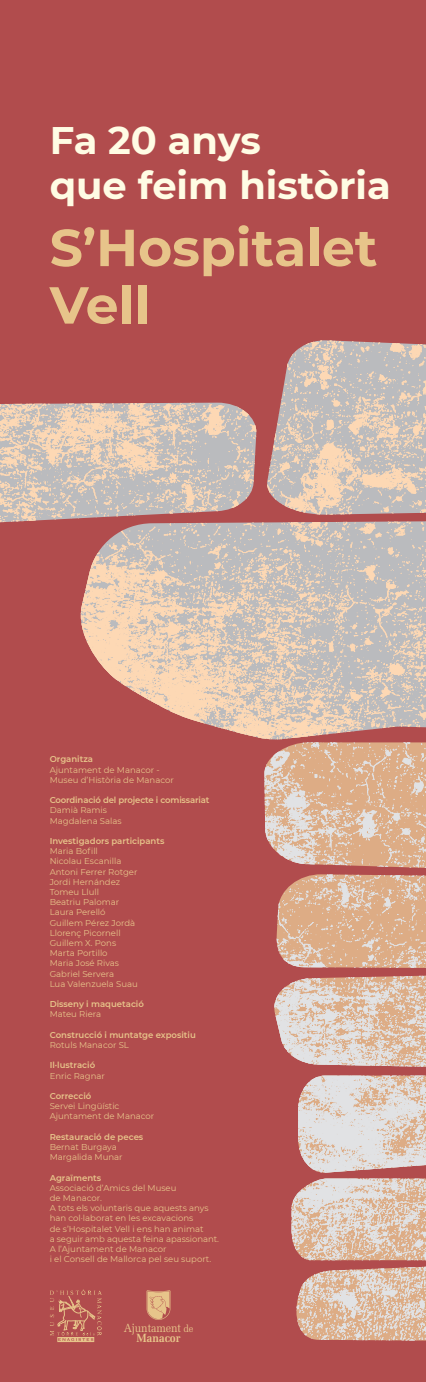
<style>
.page{position:relative;width:426px;height:1382px;background:#fff}
.page>*{position:absolute;margin:0;border:0;box-sizing:border-box;transform-origin:0 0}
.t1{font:700 52px/57.5px "Montserrat";color:#e7c48a}
.t2{font:700 38.25px/45px "Montserrat";color:#fffce4}
.t3{font:12px/10px "Melior";letter-spacing:-.01em;color:#e7c48a;text-align:center;scale:.9 1}
.t4{font:8.5px/10.2px "Montserrat";color:#e7c48a}
.t5{font:600 8.5px "Montserrat";color:#e7c48a}
.s1{font-size:10px}
.s2{font-weight:700}
</style>
<div class="page">
<div style="left:0;top:0;width:425px;height:1382px;background:#b14c4d"></div>
<svg style="left:50px;top:1289px;width:52px;height:53px"></svg>
<svg style="left:146px;top:1290px;width:24px;height:30px"></svg>
<img style="left:264px;top:742px;width:161px;height:598px">
<img style="left:0;top:340px;width:425px;height:400px">
<h2 class="t2" style="left:50px;top:117px;width:342px">Fa 20 anys<br>que feim història</h2>
<h1 class="t1" style="left:50px;top:219px;width:329px">S’Hospitalet<br>Vell</h1>
<p class="t5" style="left:50px;top:754px;width:45px">Organitza</p>
<p class="t4" style="left:50px;top:764px;width:125px">Ajuntament de Manacor -<br>Museu d’Història de Manacor</p>
<p class="t5" style="left:50px;top:795px;width:161px">Coordinació del projecte i comissariat</p>
<p class="t4" style="left:50px;top:805px;width:73px">Damià Ramis<br>Magdalena Salas</p>
<p class="t5" style="left:50px;top:836px;width:116px">Investigadors participants</p>
<p class="t4" style="left:50px;top:846px;width:89px">Maria Bofill<br>Nicolau Escanilla<br>Antoni Ferrer Rotger<br>Jordi Hernández<br>Tomeu Llull<br>Beatriu Palomar<br>Laura Perelló<br>Guillem Pérez Jordà<br>Llorenç Picornell<br>Guillem X. Pons<br>Marta Portillo<br>Maria José Rivas<br>Gabriel Servera<br>Lua Valenzuela Suau</p>
<p class="t5" style="left:50px;top:999px;width:96px">Disseny i maquetació</p>
<p class="t4" style="left:50px;top:1009px;width:53px">Mateu Riera</p>
<p class="t5" style="left:50px;top:1029px;width:147px">Construcció i muntatge expositiu</p>
<p class="t4" style="left:50px;top:1040px;width:81px">Rotuls Manacor SL</p>
<p class="t5" style="left:50px;top:1060px;width:47px">Il·lustració</p>
<p class="t4" style="left:50px;top:1070px;width:57px">Enric Ragnar</p>
<p class="t5" style="left:50px;top:1091px;width:43px">Correcció</p>
<p class="t4" style="left:50px;top:1101px;width:106px">Servei Lingüístic<br>Ajuntament de Manacor</p>
<p class="t5" style="left:50px;top:1131px;width:95px">Restauració de peces</p>
<p class="t4" style="left:50px;top:1142px;width:74px">Bernat Burgaya<br>Margalida Munar</p>
<p class="t5" style="left:50px;top:1172px;width:53px">Agraïments</p>
<p class="t4" style="left:50px;top:1182px;width:171px">Associació d’Amics del Museu<br>de Manacor.<br>A tots els voluntaris que aquests anys han col·laborat en les excavacions<br>de s’Hospitalet Vell i ens han animat<br>a seguir amb aquesta feina apassionant.<br>A l’Ajuntament de Manacor<br>i el Consell de Mallorca pel seu suport.</p>
<h3 class="t3" style="left:123px;top:1323px;width:79px">Ajuntament <span class="s1">de<br></span><span class="s2">Manacor</span></h3>
</div>
